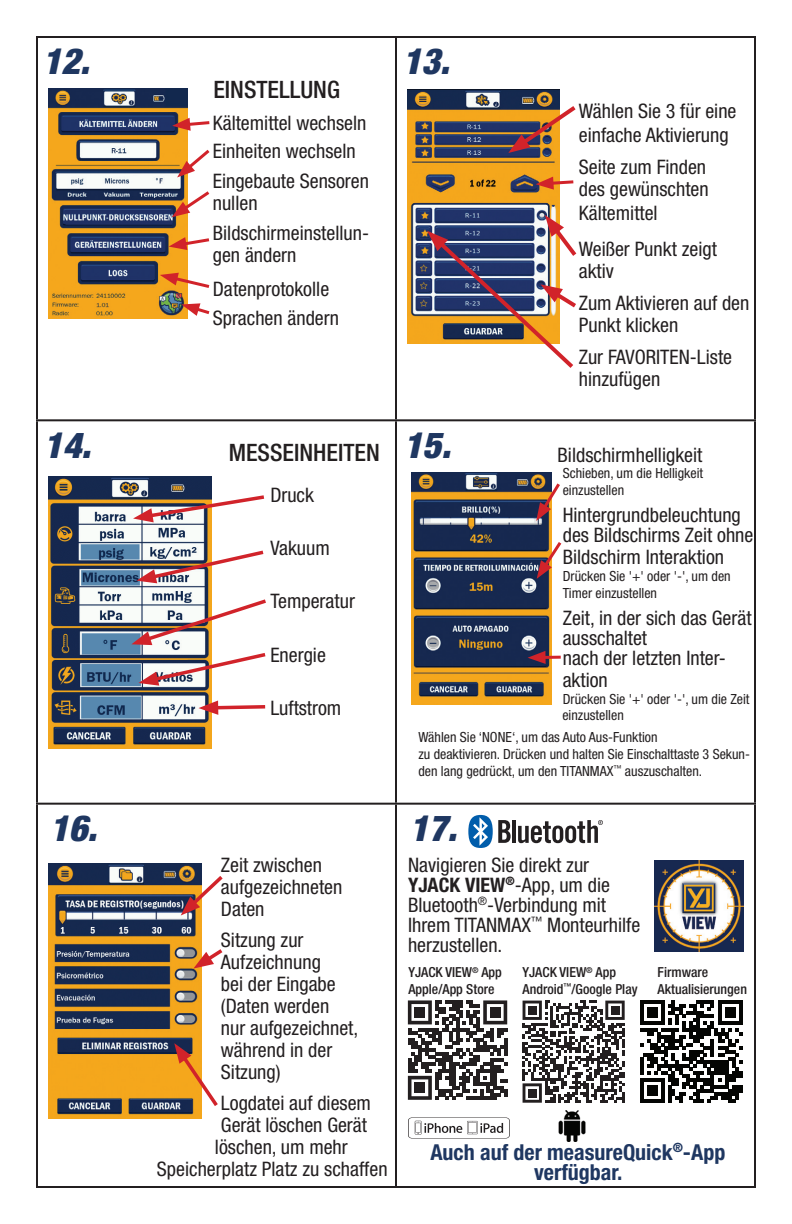
<style>
.page{position:relative;width:792px;height:1224px;background:#fff}
.page>*{position:absolute;margin:0;border:0;box-sizing:border-box;transform-origin:0 0}
.t1{font:italic 900 condensed 36px "Helvetica Neue LT Std";color:#1f3761}
.t2{font:500 condensed 24px "Helvetica Neue LT Std";color:#231f20}
.t3{font:700 condensed 22px/20px "Helvetica Neue LT Std";color:#1f3761;text-align:center}
.t4{font:condensed 20px/22px "Helvetica Neue LT Std";color:#231f20}
.t5{font:condensed 14px/16.8px "Helvetica Neue LT Std";color:#231f20}
.t6{font:500 condensed 13.8px/16.6px "Helvetica Neue LT Std";color:#231f20}
.s1{font-weight:700}
</style>
<div class="page">
<img style="left:48px;top:863px;width:154px;height:255px">
<img style="left:412px;top:473px;width:139px;height:232px">
<img style="left:49px;top:476px;width:163px;height:272px">
<img style="left:408px;top:90px;width:152px;height:254px">
<img style="left:49px;top:88px;width:138px;height:231px">
<hr style="left:36px;top:36px;width:360px;height:2px;background:#231f20">
<hr style="left:36px;top:38px;width:2px;height:381px;background:#231f20">
<hr style="left:396px;top:36px;width:360px;height:2px;background:#231f20">
<hr style="left:395px;top:38px;width:2px;height:381px;background:#231f20">
<hr style="left:754px;top:38px;width:2px;height:381px;background:#231f20">
<hr style="left:36px;top:419px;width:360px;height:2px;background:#231f20">
<hr style="left:36px;top:421px;width:2px;height:382px;background:#231f20">
<hr style="left:396px;top:419px;width:360px;height:2px;background:#231f20">
<hr style="left:395px;top:421px;width:2px;height:382px;background:#231f20">
<hr style="left:754px;top:421px;width:2px;height:382px;background:#231f20">
<hr style="left:36px;top:803px;width:360px;height:2px;background:#231f20">
<hr style="left:36px;top:805px;width:2px;height:381px;background:#231f20">
<hr style="left:396px;top:803px;width:360px;height:2px;background:#231f20">
<hr style="left:395px;top:805px;width:2px;height:381px;background:#231f20">
<hr style="left:754px;top:805px;width:2px;height:381px;background:#231f20">
<hr style="left:36px;top:1186px;width:360px;height:2px;background:#231f20">
<hr style="left:396px;top:1186px;width:360px;height:2px;background:#231f20">
<svg style="left:172px;top:118px;width:38px;height:13px"></svg>
<svg style="left:177px;top:147px;width:33px;height:30px"></svg>
<svg style="left:172px;top:188px;width:38px;height:29px"></svg>
<svg style="left:169px;top:236px;width:41px;height:14px"></svg>
<svg style="left:160px;top:273px;width:50px;height:17px"></svg>
<svg style="left:181px;top:303px;width:29px;height:13px"></svg>
<svg style="left:508px;top:102px;width:68px;height:51px"></svg>
<svg style="left:536px;top:177px;width:38px;height:13px"></svg>
<svg style="left:427px;top:215px;width:150px;height:153px"></svg>
<svg style="left:133px;top:493px;width:132px;height:29px"></svg>
<svg style="left:136px;top:548px;width:128px;height:35px"></svg>
<svg style="left:131px;top:597px;width:135px;height:89px"></svg>
<svg style="left:198px;top:701px;width:68px;height:14px"></svg>
<svg style="left:537px;top:539px;width:25px;height:40px"></svg>
<hr style="left:540px;top:656px;width:21px;height:3px;background:#d1232a">
<svg style="left:528px;top:651px;width:18px;height:13px"></svg>
<svg style="left:181px;top:872px;width:42px;height:44px"></svg>
<svg style="left:193px;top:946px;width:30px;height:23px"></svg>
<svg style="left:174px;top:1043px;width:44px;height:67px"></svg>
<hr style="left:512px;top:820px;width:4px;height:23px;background:#231f20">
<svg style="left:468px;top:815px;width:43px;height:33px"></svg>
<svg style="left:518px;top:820px;width:85px;height:23px"></svg>
<img style="left:558px;top:1110px;width:28px;height:31px">
<svg style="left:408px;top:1117px;width:102px;height:22px"></svg>
<svg style="left:408px;top:1000px;width:99px;height:100px"></svg>
<div style="left:415px;top:1007px;width:10px;height:11px;background:#231f20"></div>
<div style="left:490px;top:1007px;width:10px;height:11px;background:#231f20"></div>
<div style="left:415px;top:1083px;width:10px;height:10px;background:#231f20"></div>
<svg style="left:523px;top:1001px;width:102px;height:102px"></svg>
<div style="left:528px;top:1006px;width:8px;height:8px;background:#231f20"></div>
<div style="left:611px;top:1006px;width:8px;height:8px;background:#231f20"></div>
<div style="left:528px;top:1089px;width:8px;height:8px;background:#231f20"></div>
<svg style="left:640px;top:1000px;width:103px;height:103px"></svg>
<img style="left:655px;top:860px;width:88px;height:91px">
<svg style="left:536px;top:480px;width:24px;height:41px"></svg>
<h1 class="t1" style="left:43px;top:39px;width:48px">12.</h1>
<h1 class="t1" style="left:403px;top:39px;width:48px">13.</h1>
<p class="t2" style="left:213px;top:75px;width:128px">EINSTELLUNG</p>
<p class="t4" style="left:213px;top:109px;width:155px;line-height:28px">Kältemittel wechseln<br>Einheiten wechseln</p>
<p class="t4" style="left:213px;top:170px;width:158px">Eingebaute Sensoren nullen</p>
<p class="t4" style="left:213px;top:222px;width:158px">Bildschirmeinstellun&shy;gen ändern</p>
<p class="t4" style="left:213px;top:275px;width:128px;line-height:28.8px">Datenprotokolle<br>Sprachen ändern</p>
<p class="t4" style="left:579px;top:99px;width:159px;line-height:24px">Wählen Sie 3 für eine einfache Aktivierung</p>
<p class="t4" style="left:579px;top:156px;width:131px">Seite zum Finden des gewünschten</p>
<p class="t4" style="left:579px;top:195px;width:140px;line-height:36px">Kältemittel<br>Weißer Punkt zeigt</p>
<p class="t4" style="left:579px;top:255px;width:172px;line-height:32px">aktiv<br>Zum Aktivieren auf den</p>
<p class="t4" style="left:579px;top:309px;width:155px;line-height:32px">Punkt klicken<br>Zur FAVORITEN-Liste</p>
<p class="t4" style="left:579px;top:368px;width:83px">hinzufügen</p>
<h1 class="t1" style="left:44px;top:423px;width:48px">14.</h1>
<h1 class="t1" style="left:404px;top:423px;width:48px">15.</h1>
<p class="t2" style="left:229px;top:438px;width:153px">MESSEINHEITEN</p>
<p class="t4" style="left:270px;top:483px;width:45px">Druck</p>
<p class="t4" style="left:270px;top:537px;width:61px">Vakuum</p>
<p class="t4" style="left:270px;top:590px;width:86px">Temperatur</p>
<p class="t4" style="left:270px;top:643px;width:57px">Energie</p>
<p class="t4" style="left:270px;top:697px;width:73px">Luftstrom</p>
<p class="t4" style="left:558px;top:443px;width:146px">Bildschirmhelligkeit</p>
<p class="t5" style="left:563px;top:465px;width:142px">Schieben, um die Helligkeit einzustellen</p>
<p class="t4" style="left:563px;top:505px;width:192px;line-height:20px">Hintergrundbeleuchtung des Bildschirms Zeit ohne</p>
<p class="t4" style="left:563px;top:546px;width:163px">Bildschirm Interaktion</p>
<p class="t5" style="left:563px;top:568px;width:169px">Drücken Sie '+' oder '-', um den<br>Timer einzustellen</p>
<p class="t4" style="left:563px;top:608px;width:190px;line-height:20px">Zeit, in der sich das Gerät ausschaltet<br>nach der letzten Inter-</p>
<p class="t4" style="left:563px;top:669px;width:47px">aktion</p>
<p class="t5" style="left:562px;top:691px;width:189px;line-height:15.8px">Drücken Sie '+' oder '-', um die Zeit einzustellen</p>
<p class="t5" style="left:418px;top:729px;width:333px">Wählen Sie ‘NONE‘, um das Auto Aus-Funktion<br>zu deaktivieren. Drücken und halten Sie Einschalttaste 3 Sekun&shy;den lang gedrückt, um den TITANMAX<sup>™</sup> auszuschalten.</p>
<h1 class="t1" style="left:50px;top:806px;width:48px">16.</h1>
<h1 class="t1" style="left:410px;top:806px;width:48px">17.</h1>
<p class="t4" style="left:221px;top:854px;width:123px">Zeit zwischen aufgezeichneten<br>Daten</p>
<p class="t4" style="left:221px;top:929px;width:139px">Sitzung zur<br>Aufzeichnung<br>bei der Eingabe (Daten werden nur aufgezeichnet, während in der<br>Sitzung)</p>
<p class="t4" style="left:221px;top:1092px;width:152px">Logdatei auf diesem</p>
<p class="t4" style="left:221px;top:1114px;width:148px">Gerät löschen Gerät</p>
<p class="t4" style="left:215px;top:1136px;width:134px">löschen, um mehr</p>
<p class="t4" style="left:157px;top:1158px;width:232px">Speicherplatz Platz zu schaffen</p>
<p class="t4" style="left:408px;top:855px;width:234px;line-height:20px">Navigieren Sie direkt zur<br><span class="s1">YJACK VIEW</span><sup>®</sup>-App, um die<br>Bluetooth<sup>®</sup>-Verbindung mit<br>Ihrem TITANMAX<sup>™</sup> Monteurhilfe herzustellen.</p>
<p class="t6" style="left:408px;top:964px;width:95px">YJACK VIEW<sup>®</sup> App<br>Apple/App Store</p>
<p class="t6" style="left:522px;top:964px;width:117px">YJACK VIEW<sup>®</sup> App<br>Android<sup>™</sup>/Google Play</p>
<p class="t6" style="left:658px;top:964px;width:91px">Firmware<br>Aktualisierungen</p>
<p class="t3" style="left:430px;top:1141px;width:296px">Auch auf der measureQuick<sup>®</sup>-App verfügbar.</p>
</div>
